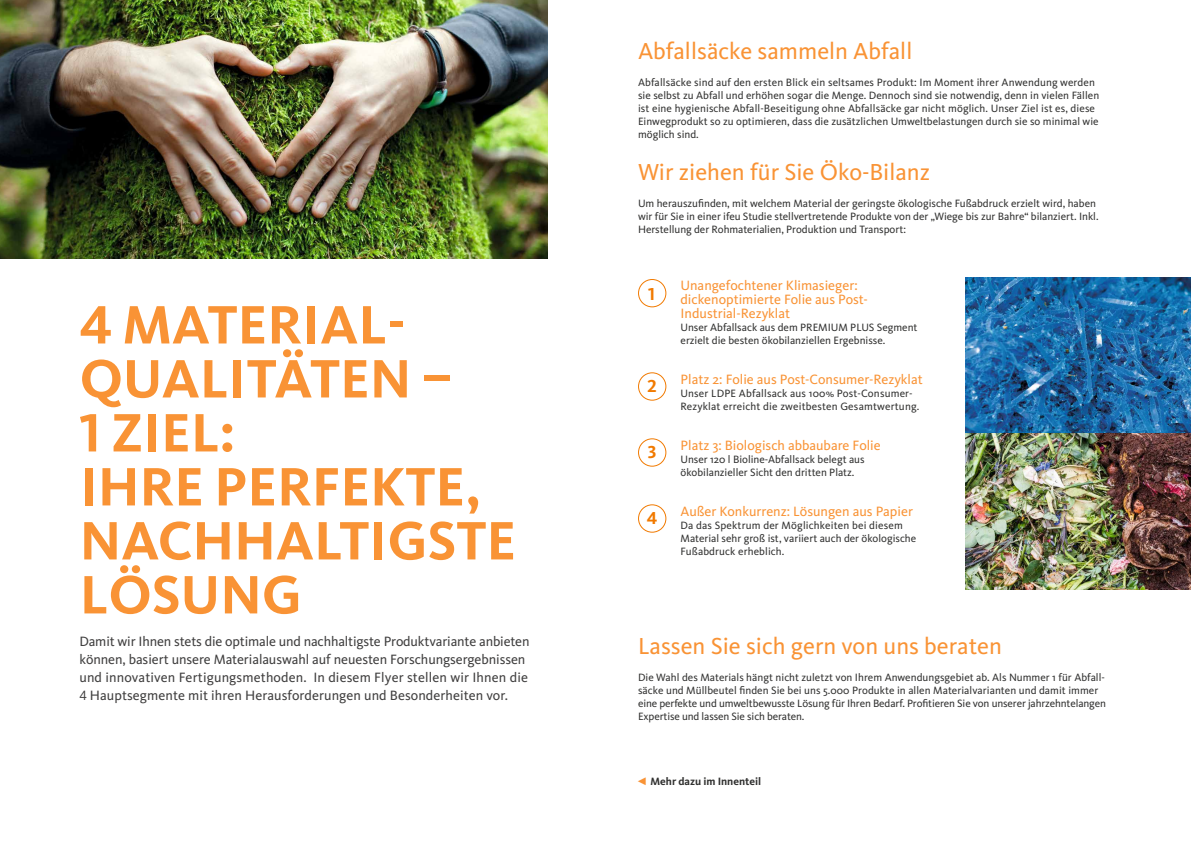
<style>
.page{position:relative;width:1191px;height:842px;background:#fff}
.page>*{position:absolute;margin:0;border:0;box-sizing:border-box;transform-origin:0 0}
.t1{font:700 56px/54px "Kievit Pro";color:#f99335}
.t2{font:24px "Kievit Pro";color:#f99335}
.t3{font:700 18px "Kievit Pro";color:#f17a00}
.t4{font:14px/18px "Kievit Pro";letter-spacing:-.005em;color:#403f3f}
.t5{font:14px/14px "Kievit Pro";color:#f99335}
.t6{font:11px/13px "Kievit Pro";color:#313130}
.t7{font:700 11px "Kievit Pro";color:#313130}
.s1{font-family:"Kievit Regular SC"}
.s2{font-family:"Arial";color:#f99335}
</style>
<div class="page">
<img style="left:965px;top:278px;width:226px;height:312px">
<img style="left:0;top:0;width:547px;height:258px">
<div style="left:638px;top:279px;width:28px;height:28px;border:1px solid #f17a00;border-radius:50%"></div>
<div style="left:638px;top:372px;width:28px;height:29px;border:1px solid #f17a00;border-radius:50%"></div>
<div style="left:638px;top:438px;width:28px;height:29px;border:1px solid #f17a00;border-radius:50%"></div>
<div style="left:638px;top:504px;width:28px;height:29px;border:1px solid #f17a00;border-radius:50%"></div>
<h1 class="t1" style="left:79px;top:297px;width:438px">4 MATERIAL-<br>QUALITÄTEN –<br>1 ZIEL:<br>IHRE PERFEKTE,<br>NACHHALTIGSTE<br>LÖSUNG</h1>
<p class="t4" style="left:79px;top:632px;width:452px">Damit wir Ihnen stets die optimale und nachhaltigste Produktvariante anbieten können, basiert unsere Materialauswahl auf neuesten Forschungsergebnissen und innovativen Fertigungsmethoden. In diesem Flyer stellen wir Ihnen die <span class="s1">4</span> Hauptsegmente mit ihren Herausforderungen und Besonderheiten vor.</p>
<h2 class="t2" style="left:638px;top:36px;width:276px">Abfallsäcke sammeln Abfall</h2>
<p class="t6" style="left:638px;top:75px;width:463px">Abfallsäcke sind auf den ersten Blick ein seltsames Produkt: Im Moment ihrer Anwendung werden sie selbst zu Abfall und erhöhen sogar die Menge. Dennoch sind sie notwendig, denn in vielen Fällen ist eine hygienische Abfall-Beseitigung ohne Abfallsäcke gar nicht möglich. Unser Ziel ist es, diese Einwegprodukt so zu optimieren, dass die zusätzlichen Umweltbelastungen durch sie so minimal wie möglich sind.</p>
<h2 class="t2" style="left:638px;top:157px;width:293px">Wir ziehen für Sie Öko-Bilanz</h2>
<p class="t6" style="left:638px;top:197px;width:462px">Um herauszufinden, mit welchem Material der geringste ökologische Fußabdruck erzielt wird, haben wir für Sie in einer ifeu Studie stellvertretende Produkte von der „Wiege bis zur Bahre“ bilanziert. Inkl.<br>Herstellung der Rohmaterialien, Produktion und Transport:</p>
<h3 class="t3" style="left:648px;top:283px;width:8px">1</h3>
<h3 class="t3" style="left:647px;top:375px;width:11px">2</h3>
<h3 class="t3" style="left:648px;top:441px;width:10px">3</h3>
<h3 class="t3" style="left:647px;top:507px;width:12px">4</h3>
<p class="t5" style="left:680px;top:278px;width:189px">Unangefochtener Klimasieger: dickenoptimierte Folie aus Post-<br>Industrial-Rezyklat</p>
<p class="t6" style="left:680px;top:320px;width:238px">Unser Abfallsack aus dem PREMIUM PLUS Segment erzielt die besten ökobilanziellen Ergebnisse.</p>
<p class="t5" style="left:680px;top:372px;width:244px">Platz 2: Folie aus Post-Consumer-Rezyklat</p>
<p class="t6" style="left:680px;top:386px;width:240px">Unser LDPE Abfallsack aus 100% Post-Consumer-<br>Rezyklat erreicht die zweitbesten Gesamtwertung.</p>
<p class="t5" style="left:680px;top:438px;width:202px">Platz 3: Biologisch abbaubare Folie</p>
<p class="t6" style="left:680px;top:452px;width:186px">Unser 120 l Bioline-Abfallsack belegt aus ökobilanzieller Sicht den dritten Platz.</p>
<p class="t5" style="left:680px;top:504px;width:234px">Außer Konkurrenz: Lösungen aus Papier</p>
<p class="t6" style="left:680px;top:518px;width:237px">Da das Spektrum der Möglichkeiten bei diesem<br>Material sehr groß ist, variiert auch der ökologische<br>Fußabdruck erheblich.</p>
<h2 class="t2" style="left:638px;top:631px;width:365px">Lassen Sie sich gern von uns beraten</h2>
<p class="t6" style="left:638px;top:671px;width:469px">Die Wahl des Materials hängt nicht zuletzt von Ihrem Anwendungsgebiet ab. Als Nummer 1 für Abfall&shy;säcke und Müllbeutel finden Sie bei uns 5.000 Produkte in allen Materialvarianten und damit immer eine perfekte und umweltbewusste Lösung für Ihren Bedarf. Profitieren Sie von unserer jahrzehntelangen Expertise und lassen Sie sich beraten.</p>
<p class="t7" style="left:636px;top:775px;width:126px"><span class="s2">◄</span> Mehr dazu im Innenteil</p>
</div>
